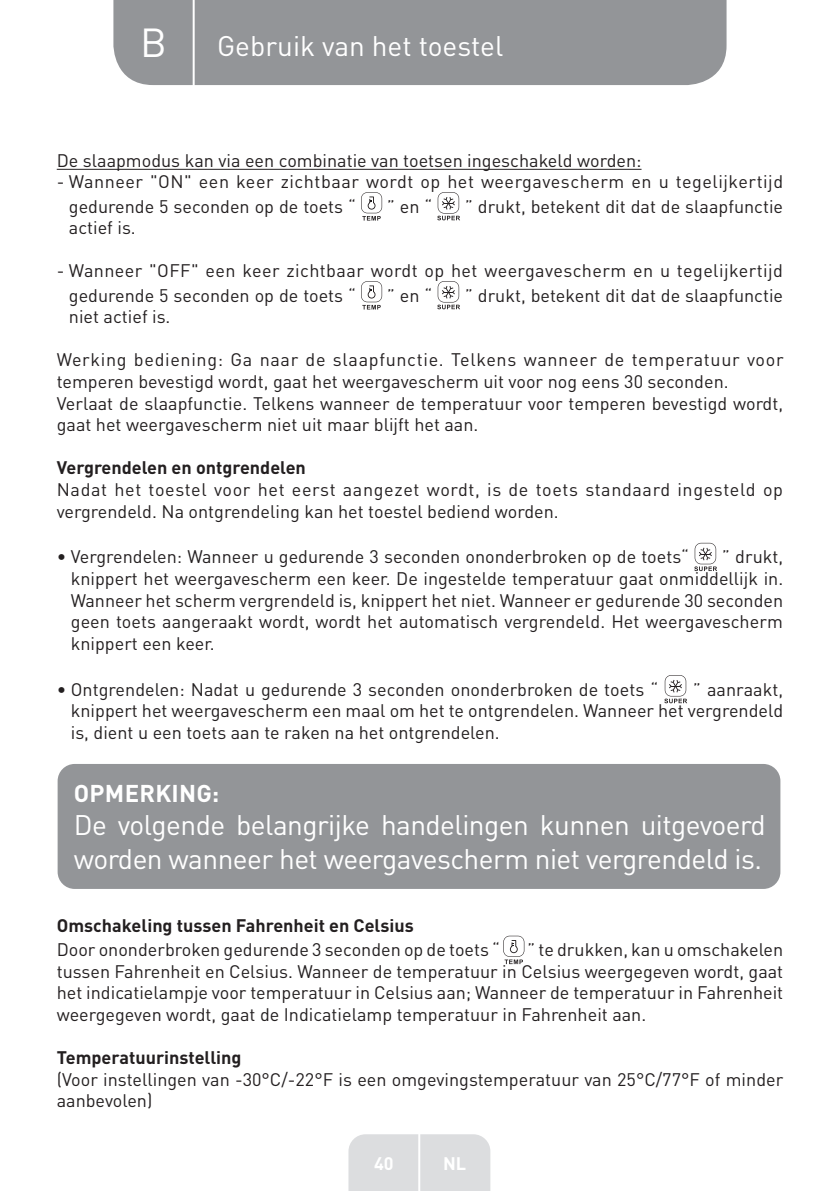
<style>
.page{position:relative;width:840px;height:1191px;background:#fff}
.page>*{position:absolute;margin:0;border:0;box-sizing:border-box;transform-origin:0 0}
.t1{font:40px "DIN Pro";color:#fff}
.t2{font:28px/33.6px "DIN Pro";letter-spacing:-.02em;color:#fff}
.t3{font:28px "DIN Pro";color:#fff}
.t4{font:700 24px "DIN Pro";letter-spacing:.01em;color:#fff}
.t5{font:18px/21.6px "DIN Pro";color:#231f20;text-align:justify}
.t6{font:18px/24.2px "DIN Pro";letter-spacing:.025em;color:#231f20}
.t7{font:18px/24.2px "DIN Pro";letter-spacing:.03em;color:#231f20}
.t8{font:700 18px "DIN Pro";color:#231f20}
.t9{font:700 18px "DIN Pro";color:#fff}
</style>
<div class="page">
<div style="left:113px;top:0;width:613px;height:85px;background:#939598"></div>
<div style="left:348px;top:1134px;width:142px;height:57px;background:#dcdddf"></div>
<hr style="left:418px;top:1111px;width:2px;height:80px;background:#fff">
<hr style="left:192px;top:0;width:2px;height:88px;background:#fff">
<hr style="left:57px;top:169px;width:584px;height:1px;background:#231f20">
<svg style="left:361px;top:192px;width:21px;height:28px"></svg>
<svg style="left:437px;top:192px;width:23px;height:28px"></svg>
<svg style="left:361px;top:281px;width:21px;height:28px"></svg>
<svg style="left:437px;top:281px;width:23px;height:28px"></svg>
<svg style="left:694px;top:543px;width:22px;height:28px"></svg>
<svg style="left:664px;top:675px;width:22px;height:28px"></svg>
<div style="left:58px;top:764px;width:722px;height:125px;background:#939598;border-radius:17px"></div>
<svg style="left:503px;top:935px;width:21px;height:29px"></svg>
<h1 class="t1" style="left:140px;top:15px;width:28px">B</h1>
<h2 class="t3" style="left:217px;top:27px;width:287px">Gebruik van het toestel</h2>
<p class="t5" style="left:57px;top:149px;width:586px">De slaapmodus kan via een combinatie van toetsen ingeschakeld worden:</p>
<p class="t7" style="left:69px;top:169px;width:715px;text-indent:-12px">- Wanneer "ON" een keer zichtbaar wordt op het weergavescherm en u tegelijkertijd gedurende 5 seconden op de toets “</p>
<p class="t5" style="left:387px;top:194px;width:47px">” en “</p>
<p class="t5" style="left:465px;top:194px;width:319px">” drukt, betekent dit dat de slaapfunctie</p>
<p class="t5" style="left:69px;top:216px;width:68px">actief is.</p>
<p class="t6" style="left:69px;top:258px;width:715px;text-indent:-12px">- Wanneer "OFF" een keer zichtbaar wordt op het weergavescherm en u tegelijkertijd gedurende 5 seconden op de toets “</p>
<p class="t5" style="left:387px;top:283px;width:47px">” en “</p>
<p class="t5" style="left:465px;top:283px;width:319px">” drukt, betekent dit dat de slaapfunctie</p>
<p class="t5" style="left:69px;top:305px;width:103px">niet actief is.</p>
<p class="t5" style="left:57px;top:348px;width:728px;text-align:left">Werking bediening: Ga naar de slaapfunctie. Telkens wanneer de temperatuur voor temperen bevestigd wordt, gaat het weergavescherm uit voor nog eens 30 seconden.<br>Verlaat de slaapfunctie. Telkens wanneer de temperatuur voor temperen bevestigd wordt, gaat het weergavescherm niet uit maar blijft het aan.</p>
<p class="t8" style="left:57px;top:456px;width:250px">Vergrendelen en ontgrendelen</p>
<p class="t6" style="left:57px;top:478px;width:727px;line-height:21.6px">Nadat het toestel voor het eerst aangezet wordt, is de toets standaard ingesteld op vergrendeld. Na ontgrendeling kan het toestel bediend worden.</p>
<p class="t5" style="left:57px;top:545px;width:633px">• Vergrendelen: Wanneer u gedurende 3 seconden ononderbroken op de toets“</p>
<p class="t5" style="left:71px;top:545px;width:713px;text-indent:651px">” drukt, knippert het weergavescherm een keer. De ingestelde temperatuur gaat onmiddellijk in.<br>Wanneer het scherm vergrendeld is, knippert het niet. Wanneer er gedurende 30 seconden geen toets aangeraakt wordt, wordt het automatisch vergrendeld. Het weergavescherm knippert een keer.</p>
<p class="t5" style="left:57px;top:677px;width:602px">• Ontgrendelen: Nadat u gedurende 3 seconden ononderbroken de toets “</p>
<p class="t5" style="left:71px;top:677px;width:713px;text-indent:622px">” aanraakt, knippert het weergavescherm een maal om het te ontgrendelen. Wanneer het vergrendeld is, dient u een toets aan te raken na het ontgrendelen.</p>
<h3 class="t4" style="left:74px;top:777px;width:147px">OPMERKING:</h3>
<h2 class="t2" style="left:74px;top:807px;width:693px">De volgende belangrijke handelingen kunnen uitgevoerd worden wanneer het weergavescherm niet vergrendeld is.</h2>
<p class="t8" style="left:57px;top:913px;width:358px">Omschakeling tussen Fahrenheit en Celsius</p>
<p class="t5" style="left:57px;top:938px;width:444px">Door ononderbroken gedurende 3 seconden op de toets “</p>
<p class="t5" style="left:57px;top:938px;width:727px;text-indent:470px">” te drukken, kan u omschakelen tussen Fahrenheit en Celsius. Wanneer de temperatuur in Celsius weergegeven wordt, gaat het indicatielampje voor temperatuur in Celsius aan; Wanneer de temperatuur in Fahrenheit weergegeven wordt, gaat de Indicatielamp temperatuur in Fahrenheit aan.</p>
<p class="t8" style="left:57px;top:1045px;width:186px">Temperatuurinstelling</p>
<p class="t5" style="left:57px;top:1067px;width:727px">(Voor instellingen van -30°C/-22°F is een omgevingstemperatuur van 25°C/77°F of minder aanbevolen)</p>
<p class="t9" style="left:374px;top:1150px;width:21px">40</p>
<p class="t9" style="left:443px;top:1150px;width:25px">NL</p>
</div>
